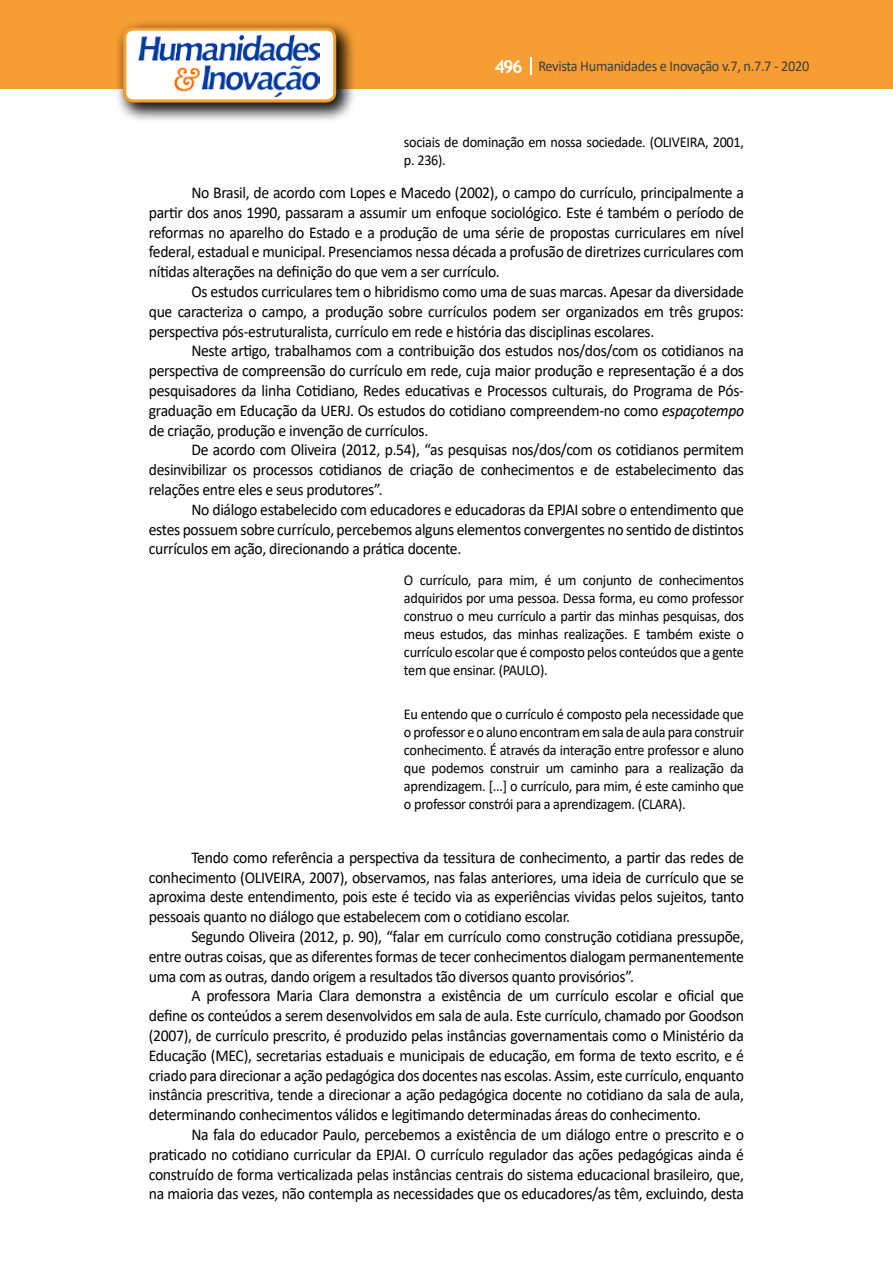
<style>
.page{position:relative;width:893px;height:1263px;background:#fff}
.page>*{position:absolute;margin:0;border:0;box-sizing:border-box;transform-origin:0 0}
.t1{font:16.5px/19.8px "Calibri";letter-spacing:-.02em;color:#000;text-align:justify;scale:.95 1}
.t2{font:15px/18px "Calibri";letter-spacing:-.02em;color:#000;text-align:justify;scale:.95 1}
.t3{font:15px "Calibri";letter-spacing:-.02em;color:#3c3c3b;scale:.95 1}
.s1{font-family:"Trebuchet MS";font-weight:700;font-size:18px;color:#fff}
.s2{font-style:italic}
</style>
<div class="page">
<div style="left:0;top:0;width:893px;height:88px;background:#f69e34"></div>
<svg style="left:530px;top:57px;width:2px;height:18px"></svg>
<div style="left:115px;top:19px;width:241px;height:103px;background:#000;opacity:.75"></div>
<div style="left:125px;top:29px;width:210px;height:72px;background:#fff;border-radius:9px"></div>
<img style="left:139px;top:35px;width:180px;height:62px">
<div style="left:123px;top:28px;width:213px;height:74px;border:3px solid #f69e34;border-radius:9px"></div>
<p class="t3" style="left:495px;top:56px;width:333px"><span class="s1">496</span> Revista Humanidades e Inovação v.7, n.7.7 - 2020</p>
<p class="t2" style="left:404px;top:133px;width:359px">sociais de dominação em nossa sociedade. (OLIVEIRA, 2001, p. 236).</p>
<p class="t1" style="left:149px;top:182px;width:628px;text-indent:43px">No Brasil, de acordo com Lopes e Macedo (2002), o campo do currículo, principalmente a partir dos anos 1990, passaram a assumir um enfoque sociológico. Este é também o período de reformas no aparelho do Estado e a produção de uma série de propostas curriculares em nível federal, estadual e municipal. Presenciamos nessa década a profusão de diretrizes curriculares com nítidas alterações na definição do que vem a ser currículo.</p>
<p class="t1" style="left:149px;top:281px;width:628px;text-indent:43px">Os estudos curriculares tem o hibridismo como uma de suas marcas. Apesar da diversidade que caracteriza o campo, a produção sobre currículos podem ser organizados em três grupos: perspectiva pós-estruturalista, currículo em rede e história das disciplinas escolares.</p>
<p class="t1" style="left:149px;top:340px;width:628px;text-indent:43px">Neste artigo, trabalhamos com a contribuição dos estudos nos/dos/com os cotidianos na perspectiva de compreensão do currículo em rede, cuja maior produção e representação é a dos pesquisadores da linha Cotidiano, Redes educativas e Processos culturais, do Programa de Pós&shy;graduação em Educação da UERJ. Os estudos do cotidiano compreendem-no como <span class="s2">espaçotempo </span>de criação, produção e invenção de currículos.</p>
<p class="t1" style="left:149px;top:439px;width:628px;text-indent:43px">De acordo com Oliveira (2012, p.54), “as pesquisas nos/dos/com os cotidianos permitem desinvibilizar os processos cotidianos de criação de conhecimentos e de estabelecimento das relações entre eles e seus produtores”.</p>
<p class="t1" style="left:149px;top:499px;width:628px;text-indent:43px">No diálogo estabelecido com educadores e educadoras da EPJAI sobre o entendimento que estes possuem sobre currículo, percebemos alguns elementos convergentes no sentido de distintos currículos em ação, direcionando a prática docente.</p>
<p class="t2" style="left:404px;top:571px;width:360px">O currículo, para mim, é um conjunto de conhecimentos adquiridos por uma pessoa. Dessa forma, eu como professor construo o meu currículo a partir das minhas pesquisas, dos meus estudos, das minhas realizações. E também existe o currículo escolar que é composto pelos conteúdos que a gente tem que ensinar. (PAULO).</p>
<p class="t2" style="left:404px;top:704px;width:360px">Eu entendo que o currículo é composto pela necessidade que o professor e o aluno encontram em sala de aula para construir conhecimento. É através da interação entre professor e aluno que podemos construir um caminho para a realização da aprendizagem. [...] o currículo, para mim, é este caminho que o professor constrói para a aprendizagem. (CLARA).</p>
<p class="t1" style="left:149px;top:847px;width:628px;text-indent:43px">Tendo como referência a perspectiva da tessitura de conhecimento, a partir das redes de conhecimento (OLIVEIRA, 2007), observamos, nas falas anteriores, uma ideia de currículo que se aproxima deste entendimento, pois este é tecido via as experiências vividas pelos sujeitos, tanto pessoais quanto no diálogo que estabelecem com o cotidiano escolar.</p>
<p class="t1" style="left:149px;top:926px;width:628px;text-indent:43px">Segundo Oliveira (2012, p. 90), “falar em currículo como construção cotidiana pressupõe, entre outras coisas, que as diferentes formas de tecer conhecimentos dialogam permanentemente uma com as outras, dando origem a resultados tão diversos quanto provisórios”.</p>
<p class="t1" style="left:149px;top:986px;width:628px;text-indent:43px">A professora Maria Clara demonstra a existência de um currículo escolar e oficial que define os conteúdos a serem desenvolvidos em sala de aula. Este currículo, chamado por Goodson (2007), de currículo prescrito, é produzido pelas instâncias governamentais como o Ministério da Educação (MEC), secretarias estaduais e municipais de educação, em forma de texto escrito, e é criado para direcionar a ação pedagógica dos docentes nas escolas. Assim, este currículo, enquanto instância prescritiva, tende a direcionar a ação pedagógica docente no cotidiano da sala de aula, determinando conhecimentos válidos e legitimando determinadas áreas do conhecimento.</p>
<p class="t1" style="left:149px;top:1124px;width:628px;text-indent:43px">Na fala do educador Paulo, percebemos a existência de um diálogo entre o prescrito e o praticado no cotidiano curricular da EPJAI. O currículo regulador das ações pedagógicas ainda é construído de forma verticalizada pelas instâncias centrais do sistema educacional brasileiro, que, na maioria das vezes, não contempla as necessidades que os educadores/as têm, excluindo, desta</p>
</div>
